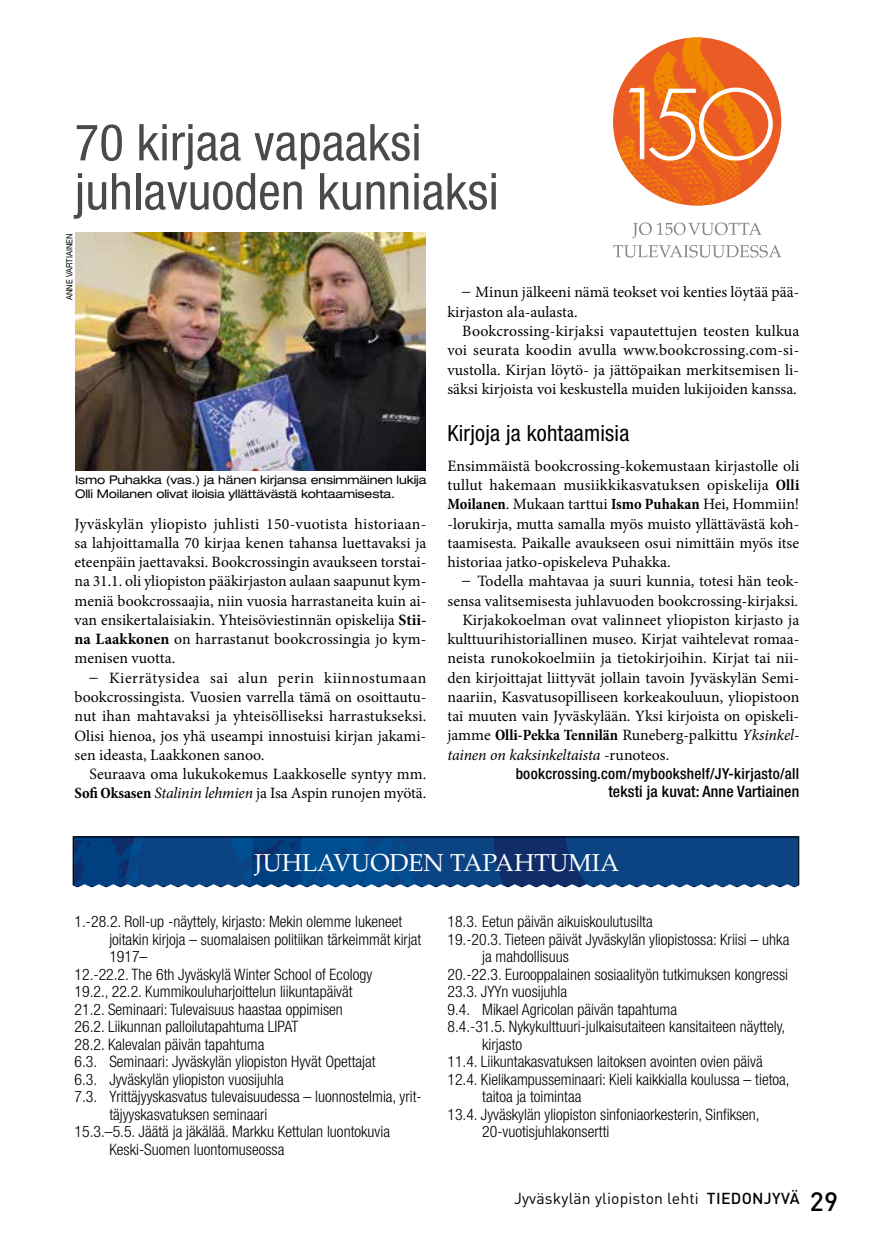
<style>
.page{position:relative;width:874px;height:1241px;background:#fff}
.page>*{position:absolute;margin:0;border:0;box-sizing:border-box;transform-origin:0 0}
.t1{font:condensed 50.75px/49px "Helvetica Neue LT Std";letter-spacing:.005em;color:#4a4a49}
.t2{font:500 26.25px "DINOT";color:#000}
.t3{font:24.5px "Palatino";color:#fff}
.t4{font:condensed 22.4px "Helvetica Neue LT Std";letter-spacing:.01em;color:#000}
.t5{font:15.75px/19.2px "Minion Pro";color:#000;text-align:justify}
.t6{font:300 condensed 15.75px "Helvetica Neue LT Std";color:#000}
.t7{font:15.75px "DINOT";letter-spacing:.01em;color:#000}
.t8{font:italic 15.75px "Minion Pro";letter-spacing:-.01em;color:#000}
.t9{font:500 condensed 15.75px "Helvetica Neue LT Std";letter-spacing:.01em;color:#000}
.t10{font:500 condensed 15.22px "Helvetica Neue LT Std";letter-spacing:.02em;color:#000}
.t11{font:expanded 11.9px/14.3px "Helvetica Neue LT Std";letter-spacing:-.01em;color:#000}
.t12{font:8.58px "Helvetica Neue LT Std";color:#000;scale:.9 1}
.s1{font-weight:700}
.s2{font-family:"Helvetica Neue LT Std";font-weight:300;font-stretch:condensed;font-size:16.45px}
.s3{font-weight:700;font-stretch:condensed}
.s4{font-style:italic}
.s5{font-style:normal}
.s6{font-weight:500}
</style>
<div class="page">
<svg style="left:72px;top:836px;width:728px;height:52px;background:#134783"></svg>
<img style="left:76px;top:233px;width:349px;height:238px">
<div style="left:612px;top:37px;width:168px;height:169px;background:#eb5b25;border-radius:50%"></div>
<img style="left:678px;top:38px;width:77px;height:128px">
<img style="left:644px;top:51px;width:96px;height:151px">
<img style="left:637px;top:84px;width:78px;height:122px">
<img style="left:618px;top:135px;width:64px;height:69px">
<svg style="left:632px;top:222px;width:129px;height:16px"></svg>
<svg style="left:613px;top:245px;width:168px;height:12px"></svg>
<svg style="left:628px;top:88px;width:144px;height:73px"></svg>
<h1 class="t1" style="left:75px;top:117px;width:425px">70 kirjaa vapaaksi juhlavuoden kunniaksi</h1>
<p class="t12" style="left:64px;top:300px;width:74px;rotate:-90deg">anne vartiainen</p>
<p class="t11" style="left:75px;top:472px;width:353px">Ismo Puhakka (vas.) ja hänen kirjansa ensimmäinen lukija<br>Olli Moilanen olivat iloisia yllättävästä kohtaamisesta.</p>
<p class="t5" style="left:74px;top:514px;width:353px">Jyväskylän yliopisto juhlisti 150-vuotista historiaan&shy;sa lahjoittamalla 70 kirjaa kenen tahansa luettavaksi ja eteenpäin jaettavaksi. Bookcrossingin avaukseen torstai&shy;na 31.1. oli yliopiston pääkirjaston aulaan saapunut kym&shy;meniä bookcrossaajia, niin vuosia harrastaneita kuin ai&shy;van ensikertalaisiakin. Yhteisöviestinnän opiskelija <span class="s1">Stii&shy;na Laakkonen</span> on harrastanut bookcrossingia jo kym&shy;menisen vuotta.</p>
<p class="t5" style="left:74px;top:668px;width:353px;text-indent:15px"><span class="s2">–</span> Kierrätysidea sai alun perin kiinnostumaan bookcrossingista. Vuosien varrella tämä on osoittautu&shy;nut ihan mahtavaksi ja yhteisölliseksi harrastukseksi.<br>Olisi hienoa, jos yhä useampi innostuisi kirjan jakami&shy;sen ideasta, Laakkonen sanoo.</p>
<p class="t5" style="left:74px;top:764px;width:353px;text-align:right">Seuraava oma lukukokemus Laakkoselle syntyy mm.<br><span class="s3">Sofi Oksasen</span> <span class="s4">Stalinin lehmien</span> ja Isa Aspin runojen myötä.</p>
<p class="t5" style="left:447px;top:283px;width:353px;text-indent:15px"><span class="s2">–</span> Minun jälkeeni nämä teokset voi kenties löytää pää&shy;kirjaston ala-aulasta.</p>
<p class="t5" style="left:447px;top:321px;width:353px;text-indent:15px">Bookcrossing-kirjaksi vapautettujen teosten kulkua voi seurata koodin avulla www.bookcrossing.com-si&shy;vustolla. Kirjan löytö- ja jättöpaikan merkitsemisen li&shy;säksi kirjoista voi keskustella muiden lukijoiden kanssa.</p>
<h3 class="t4" style="left:447px;top:420px;width:183px">Kirjoja ja kohtaamisia</h3>
<p class="t5" style="left:447px;top:456px;width:353px">Ensimmäistä bookcrossing-kokemustaan kirjastolle oli tullut hakemaan musiikkikasvatuksen opiskelija <span class="s3">Olli Moilanen</span>. Mukaan tarttui <span class="s3">Ismo Puhakan</span> Hei, Hommiin! -lorukirja, mutta samalla myös muisto yllättävästä koh&shy;taamisesta. Paikalle avaukseen osui nimittäin myös itse historiaa jatko-opiskeleva Puhakka.</p>
<p class="t5" style="left:462px;top:571px;width:338px"><span class="s2">–</span> Todella mahtavaa ja suuri kunnia, totesi hän teok-</p>
<p class="t5" style="left:447px;top:591px;width:352px">sensa valitsemisesta juhlavuoden bookcrossing-kirjaksi.</p>
<p class="t5" style="left:462px;top:610px;width:338px">Kirjakokoelman ovat valinneet yliopiston kirjasto ja</p>
<p class="t5" style="left:447px;top:629px;width:353px">kulttuurihistoriallinen museo. Kirjat vaihtelevat romaa-</p>
<p class="t5" style="left:447px;top:648px;width:353px">neista runokokoelmiin ja tietokirjoihin. Kirjat tai nii-</p>
<p class="t5" style="left:447px;top:668px;width:353px">den kirjoittajat liittyvät jollain tavoin Jyväskylän Semi-</p>
<p class="t5" style="left:447px;top:687px;width:353px">naariin, Kasvatusopilliseen korkeakouluun, yliopistoon</p>
<p class="t5" style="left:447px;top:706px;width:353px">tai muuten vain Jyväskylään. Yksi kirjoista on opiskeli-</p>
<p class="t5" style="left:447px;top:725px;width:353px">jamme <span class="s3">Olli-Pekka Tennilän</span> Runeberg-palkittu <span class="s4">Yksinkel-</span></p>
<p class="t8" style="left:447px;top:743px;width:223px">tainen on kaksinkeltaista <span class="s5">-runoteos.</span></p>
<p class="t10" style="left:515px;top:764px;width:285px">bookcrossing.com/mybookshelf/JY-kirjasto/all</p>
<p class="t9" style="left:608px;top:781px;width:192px">teksti ja kuvat: Anne Vartiainen</p>
<h3 class="t3" style="left:254px;top:848px;width:366px">JUHLAVUODEN TAPAHTUMIA</h3>
<p class="t6" style="left:74px;top:912px;width:329px">1.-28.2. Roll-up -näyttely, kirjasto: Mekin olemme lukeneet</p>
<p class="t6" style="left:109px;top:929px;width:313px">joitakin kirjoja – suomalaisen politiikan tärkeimmät kirjat</p>
<p class="t6" style="left:109px;top:947px;width:40px">1917–</p>
<p class="t6" style="left:74px;top:964px;width:299px">12.-22.2. The 6th Jyväskylä Winter School of Ecology</p>
<p class="t6" style="left:74px;top:982px;width:279px">19.2., 22.2. Kummikouluharjoittelun liikuntapäivät</p>
<p class="t6" style="left:74px;top:999px;width:270px">21.2. Seminaari: Tulevaisuus haastaa oppimisen</p>
<p class="t6" style="left:74px;top:1017px;width:225px">26.2. Liikunnan palloilutapahtuma LIPAT</p>
<p class="t6" style="left:74px;top:1034px;width:191px">28.2. Kalevalan päivän tapahtuma</p>
<p class="t6" style="left:74px;top:1052px;width:302px">6.3. Seminaari: Jyväskylän yliopiston Hyvät Opettajat</p>
<p class="t6" style="left:74px;top:1069px;width:210px">6.3. Jyväskylän yliopiston vuosijuhla</p>
<p class="t6" style="left:74px;top:1087px;width:348px">7.3. Yrittäjyyskasvatus tulevaisuudessa – luonnostelmia, yrit-</p>
<p class="t6" style="left:109px;top:1104px;width:160px">täjyyskasvatuksen seminaari</p>
<p class="t6" style="left:74px;top:1122px;width:317px">15.3.–5.5. Jäätä ja jäkälää. Markku Kettulan luontokuvia</p>
<p class="t6" style="left:109px;top:1139px;width:176px">Keski-Suomen luontomuseossa</p>
<p class="t6" style="left:447px;top:912px;width:207px">18.3. Eetun päivän aikuiskoulutusilta</p>
<p class="t6" style="left:447px;top:929px;width:343px">19.-20.3. Tieteen päivät Jyväskylän yliopistossa: Kriisi – uhka</p>
<p class="t6" style="left:482px;top:947px;width:88px">ja mahdollisuus</p>
<p class="t6" style="left:447px;top:964px;width:342px">20.-22.3. Eurooppalainen sosiaalityön tutkimuksen kongressi</p>
<p class="t6" style="left:447px;top:982px;width:121px">23.3. JYYn vuosijuhla</p>
<p class="t6" style="left:447px;top:999px;width:231px">9.4. Mikael Agricolan päivän tapahtuma</p>
<p class="t6" style="left:447px;top:1017px;width:339px">8.4.-31.5. Nykykulttuuri-julkaisutaiteen kansitaiteen näyttely,</p>
<p class="t6" style="left:482px;top:1034px;width:41px">kirjasto</p>
<p class="t6" style="left:447px;top:1052px;width:316px">11.4. Liikuntakasvatuksen laitoksen avointen ovien päivä</p>
<p class="t6" style="left:447px;top:1069px;width:343px">12.4. Kielikampusseminaari: Kieli kaikkialla koulussa – tietoa,</p>
<p class="t6" style="left:482px;top:1087px;width:101px">taitoa ja toimintaa</p>
<p class="t6" style="left:447px;top:1104px;width:313px">13.4. Jyväskylän yliopiston sinfoniaorkesterin, Sinfiksen,</p>
<p class="t6" style="left:482px;top:1122px;width:129px">20-vuotisjuhlakonsertti</p>
<p class="t7" style="left:514px;top:1188px;width:287px">Jyväskylän yliopiston lehti <span class="s6">TIEDONJYVÄ</span></p>
<h2 class="t2" style="left:809px;top:1184px;width:30px">29</h2>
</div>
